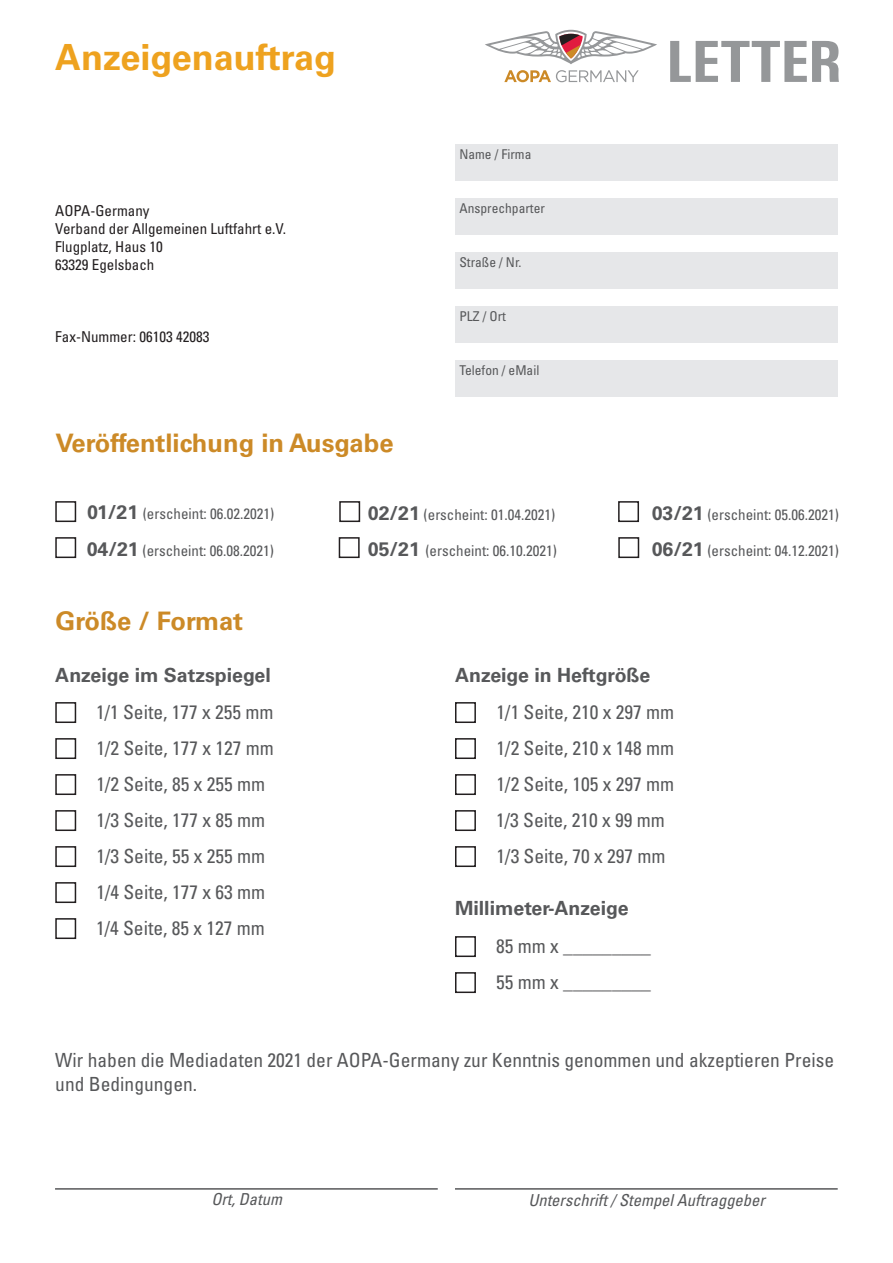
<style>
.page{position:relative;width:893px;height:1263px;background:#fff}
.page>*{position:absolute;margin:0;border:0;box-sizing:border-box;transform-origin:0 0}
.t1{font:700 36px "Univers LT Std";color:#eea21f}
.t2{font:700 25.5px "Univers LT Std";color:#cc8a27}
.t3{font:condensed 19.5px/23.4px "Univers LT Std";color:#57585a}
.t4{font:700 19.5px "Univers LT Std";color:#57585a}
.t5{font:italic condensed 16.5px "Univers LT Std";color:#57585a}
.t6{font:condensed 15px "Univers LT Std";color:#57585a}
.t7{font:condensed 15px "Univers LT Std";color:#231f20}
.t8{font:condensed 13.5px "Univers LT Std";color:#57585a}
.s1{font-weight:700;font-stretch:normal;font-size:19.5px}
</style>
<div class="page">
<svg style="left:670px;top:41px;width:169px;height:41px"></svg>
<div style="left:455px;top:144px;width:383px;height:36px;background:#e6e7e9"></div>
<div style="left:455px;top:198px;width:383px;height:36px;background:#e6e7e9"></div>
<div style="left:455px;top:306px;width:383px;height:36px;background:#e6e7e9"></div>
<div style="left:455px;top:252px;width:383px;height:36px;background:#e6e7e9"></div>
<div style="left:455px;top:360px;width:383px;height:36px;background:#e6e7e9"></div>
<div style="left:55px;top:501px;width:21px;height:21px;border:2px solid #231f20"></div>
<div style="left:55px;top:537px;width:21px;height:21px;border:2px solid #231f20"></div>
<div style="left:339px;top:501px;width:21px;height:21px;border:2px solid #231f20"></div>
<div style="left:339px;top:537px;width:21px;height:21px;border:2px solid #231f20"></div>
<div style="left:618px;top:501px;width:21px;height:21px;border:2px solid #231f20"></div>
<div style="left:618px;top:537px;width:21px;height:21px;border:2px solid #231f20"></div>
<div style="left:55px;top:702px;width:21px;height:21px;border:2px solid #231f20"></div>
<div style="left:55px;top:738px;width:21px;height:21px;border:2px solid #231f20"></div>
<div style="left:55px;top:774px;width:21px;height:21px;border:2px solid #231f20"></div>
<div style="left:55px;top:810px;width:21px;height:21px;border:2px solid #231f20"></div>
<div style="left:55px;top:846px;width:21px;height:21px;border:2px solid #231f20"></div>
<div style="left:55px;top:882px;width:21px;height:21px;border:2px solid #231f20"></div>
<div style="left:455px;top:702px;width:21px;height:21px;border:2px solid #231f20"></div>
<div style="left:455px;top:738px;width:21px;height:21px;border:2px solid #231f20"></div>
<div style="left:455px;top:774px;width:21px;height:21px;border:2px solid #231f20"></div>
<div style="left:455px;top:810px;width:21px;height:21px;border:2px solid #231f20"></div>
<div style="left:455px;top:846px;width:21px;height:21px;border:2px solid #231f20"></div>
<div style="left:455px;top:936px;width:21px;height:21px;border:2px solid #231f20"></div>
<div style="left:455px;top:972px;width:21px;height:21px;border:2px solid #231f20"></div>
<div style="left:55px;top:918px;width:21px;height:21px;border:2px solid #231f20"></div>
<hr style="left:55px;top:1188px;width:383px;height:2px;background:#57585a">
<hr style="left:455px;top:1188px;width:383px;height:2px;background:#57585a">
<svg style="left:504px;top:70px;width:135px;height:12px"></svg>
<svg style="left:485px;top:30px;width:172px;height:34px"></svg>
<p class="t1" style="left:55px;top:36px;width:282px">Anzeigenauftrag</p>
<p class="t7" style="left:55px;top:201px;width:96px">AOPA-Germany</p>
<p class="t7" style="left:55px;top:219px;width:232px">Verband der Allgemeinen Luftfahrt e.V.</p>
<p class="t7" style="left:55px;top:237px;width:109px">Flugplatz, Haus 10</p>
<p class="t7" style="left:55px;top:255px;width:101px">63329 Egelsbach</p>
<p class="t7" style="left:55px;top:327px;width:156px">Fax-Nummer: 06103 42083</p>
<p class="t2" style="left:56px;top:428px;width:340px">Veröffentlichung in Ausgabe</p>
<p class="t8" style="left:459px;top:146px;width:73px">Name / Firma</p>
<p class="t8" style="left:459px;top:200px;width:87px">Ansprechparter</p>
<p class="t8" style="left:459px;top:254px;width:64px">Straße / Nr.</p>
<p class="t8" style="left:459px;top:308px;width:48px">PLZ / Ort</p>
<p class="t8" style="left:459px;top:362px;width:81px">Telefon / eMail</p>
<p class="t6" style="left:87px;top:504px;width:189px"><span class="s1">01/21</span> (erscheint: 06.02.2021)</p>
<p class="t6" style="left:87px;top:541px;width:189px"><span class="s1">04/21</span> (erscheint: 06.08.2021)</p>
<p class="t6" style="left:368px;top:505px;width:189px"><span class="s1">02/21</span> (erscheint: 01.04.2021)</p>
<p class="t6" style="left:368px;top:541px;width:191px"><span class="s1">05/21</span> (erscheint: 06.10.2021)</p>
<p class="t6" style="left:652px;top:506px;width:189px"><span class="s1">03/21</span> (erscheint: 05.06.2021)</p>
<p class="t6" style="left:652px;top:541px;width:189px"><span class="s1">06/21</span> (erscheint: 04.12.2021)</p>
<p class="t2" style="left:56px;top:606px;width:189px">Größe / Format</p>
<p class="t4" style="left:55px;top:664px;width:217px">Anzeige im Satzspiegel</p>
<p class="t4" style="left:455px;top:664px;width:197px">Anzeige in Heftgröße</p>
<p class="t3" style="left:96px;top:700px;width:179px">1/1 Seite, 177 x 255 mm</p>
<p class="t3" style="left:96px;top:736px;width:179px">1/2 Seite, 177 x 127 mm</p>
<p class="t3" style="left:96px;top:772px;width:170px">1/2 Seite, 85 x 255 mm</p>
<p class="t3" style="left:96px;top:808px;width:170px">1/3 Seite, 177 x 85 mm</p>
<p class="t3" style="left:96px;top:844px;width:170px">1/3 Seite, 55 x 255 mm</p>
<p class="t3" style="left:96px;top:880px;width:170px">1/4 Seite, 177 x 63 mm</p>
<p class="t3" style="left:497px;top:700px;width:179px">1/1 Seite, 210 x 297 mm</p>
<p class="t3" style="left:497px;top:736px;width:179px">1/2 Seite, 210 x 148 mm</p>
<p class="t3" style="left:497px;top:772px;width:179px">1/2 Seite, 105 x 297 mm</p>
<p class="t3" style="left:496px;top:808px;width:170px">1/3 Seite, 210 x 99 mm</p>
<p class="t3" style="left:497px;top:844px;width:170px">1/3 Seite, 70 x 297 mm</p>
<p class="t4" style="left:455px;top:897px;width:175px">Millimeter-Anzeige</p>
<p class="t3" style="left:496px;top:934px;width:156px">85 mm x _________</p>
<p class="t3" style="left:496px;top:970px;width:156px">55 mm x _________</p>
<p class="t3" style="left:96px;top:916px;width:170px">1/4 Seite, 85 x 127 mm</p>
<p class="t3" style="left:55px;top:1048px;width:780px">Wir haben die Mediadaten 2021 der AOPA-Germany zur Kenntnis genommen und akzeptieren Preise und Bedingungen.</p>
<p class="t5" style="left:211px;top:1188px;width:72px">Ort, Datum</p>
<p class="t5" style="left:528px;top:1189px;width:238px">Unterschrift / Stempel Auftraggeber</p>
</div>
